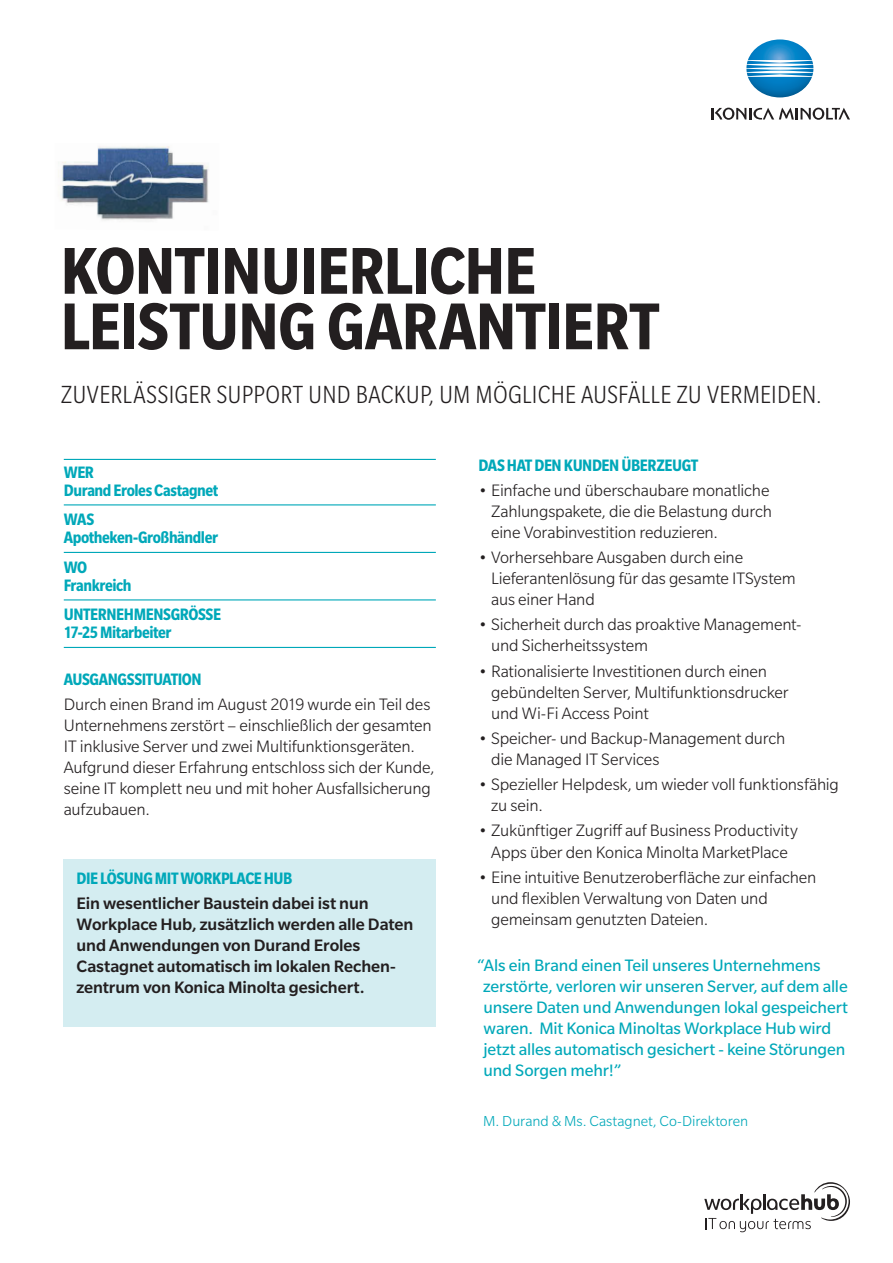
<style>
.page{position:relative;width:893px;height:1263px;background:#fff}
.page>*{position:absolute;margin:0;border:0;box-sizing:border-box;transform-origin:0 0}
.t1{font:700 condensed 72px/55.5px "Slate Pro";letter-spacing:-.015em;color:#231f20}
.t2{font:300 condensed 27px "Slate Pro";letter-spacing:.005em;color:#231f20}
.t3{font:300 18px/21px "Slate Pro";letter-spacing:-.01em;color:#231f20}
.t4{font:18px/21px "Slate Pro";letter-spacing:-.01em;color:#00a8b9}
.t5{font:500 18px/21px "Slate Pro";letter-spacing:-.005em;color:#231f20}
.t6{font:700 condensed 18px/18px "Slate Pro";letter-spacing:-.025em;color:#00a8b9}
.t7{font:300 15.75px "Slate Pro";color:#00a8b9}
</style>
<div class="page">
<img style="left:746px;top:39px;width:67px;height:58px">
<svg style="left:712px;top:108px;width:138px;height:12px"></svg>
<svg style="left:704px;top:1182px;width:146px;height:50px"></svg>
<hr style="left:64px;top:459px;width:372px;height:1px;background:#00a8b9">
<hr style="left:64px;top:504px;width:372px;height:1px;background:#00a8b9">
<hr style="left:64px;top:552px;width:372px;height:1px;background:#00a8b9">
<hr style="left:64px;top:599px;width:372px;height:1px;background:#00a8b9">
<hr style="left:64px;top:647px;width:372px;height:1px;background:#00a8b9">
<img style="left:58px;top:146px;width:151px;height:75px">
<div style="left:64px;top:859px;width:372px;height:168px;background:#d4edf1"></div>
<h1 class="t1" style="left:61px;top:243px;width:600px">KONTINUIERLICHE<br>LEISTUNG GARANTIERT</h1>
<h2 class="t2" style="left:61px;top:380px;width:762px">ZUVERLÄSSIGER SUPPORT UND BACKUP, UM MÖGLICHE AUSFÄLLE ZU VERMEIDEN.</h2>
<p class="t6" style="left:64px;top:463px;width:156px">WER<br>Durand Eroles Castagnet</p>
<p class="t6" style="left:64px;top:511px;width:156px">WAS<br>Apotheken-Großhändler</p>
<p class="t6" style="left:64px;top:558px;width:69px">WO<br>Frankreich</p>
<p class="t6" style="left:64px;top:606px;width:159px">UNTERNEHMENSGRÖSSE<br>17-25 Mitarbeiter</p>
<p class="t6" style="left:64px;top:670px;width:140px">AUSGANGSSITUATION</p>
<p class="t3" style="left:64px;top:694px;width:372px">Durch einen Brand im August 2019 wurde ein Teil des Unternehmens zerstört – einschließlich der gesamten IT inklusive Server und zwei Multifunktionsgeräten.<br>Aufgrund dieser Erfahrung entschloss sich der Kunde, seine IT komplett neu und mit hoher Ausfallsicherung aufzubauen.</p>
<p class="t6" style="left:77px;top:869px;width:217px">DIE LÖSUNG MIT WORKPLACE HUB</p>
<p class="t5" style="left:77px;top:893px;width:338px">Ein wesentlicher Baustein dabei ist nun Workplace Hub, zusätzlich werden alle Daten und Anwendungen von Durand Eroles Castagnet automatisch im lokalen Rechen&shy;zentrum von Konica Minolta gesichert.</p>
<p class="t6" style="left:478px;top:456px;width:222px">DAS HAT DEN KUNDEN ÜBERZEUGT</p>
<p class="t3" style="left:491px;top:480px;width:282px;text-indent:-13px">• Einfache und überschaubare monatliche<br>Zahlungspakete, die die Belastung durch eine Vorabinvestition reduzieren.</p>
<p class="t3" style="left:491px;top:547px;width:306px;text-indent:-13px">• Vorhersehbare Ausgaben durch eine<br>Lieferantenlösung für das gesamte ITSystem aus einer Hand</p>
<p class="t3" style="left:491px;top:614px;width:312px;text-indent:-13px">• Sicherheit durch das proaktive Management&shy;und Sicherheitssystem</p>
<p class="t3" style="left:491px;top:660px;width:299px;text-indent:-13px">• Rationalisierte Investitionen durch einen gebündelten Server, Multifunktionsdrucker und Wi-Fi Access Point</p>
<p class="t3" style="left:491px;top:728px;width:296px;text-indent:-13px">• Speicher- und Backup-Management durch die Managed IT Services</p>
<p class="t3" style="left:491px;top:774px;width:349px;text-indent:-13px">• Spezieller Helpdesk, um wieder voll funktionsfähig zu sein.</p>
<p class="t3" style="left:478px;top:820px;width:321px;text-align:center">• Zukünftiger Zugriff auf Business Productivity<br>Apps über den Konica Minolta MarketPlace</p>
<p class="t3" style="left:491px;top:866px;width:327px;text-indent:-13px">• Eine intuitive Benutzeroberfläche zur einfachen und flexiblen Verwaltung von Daten und gemeinsam genutzten Dateien.</p>
<p class="t4" style="left:483px;top:954px;width:366px;text-indent:-6px">“Als ein Brand einen Teil unseres Unternehmens zerstörte, verloren wir unseren Server, auf dem alle unsere Daten und Anwendungen lokal gespeichert waren. Mit Konica Minoltas Workplace Hub wird jetzt alles automatisch gesichert - keine Störungen und Sorgen mehr!”</p>
<p class="t7" style="left:483px;top:1113px;width:267px">M. Durand &amp; Ms. Castagnet, Co-Direktoren</p>
</div>
